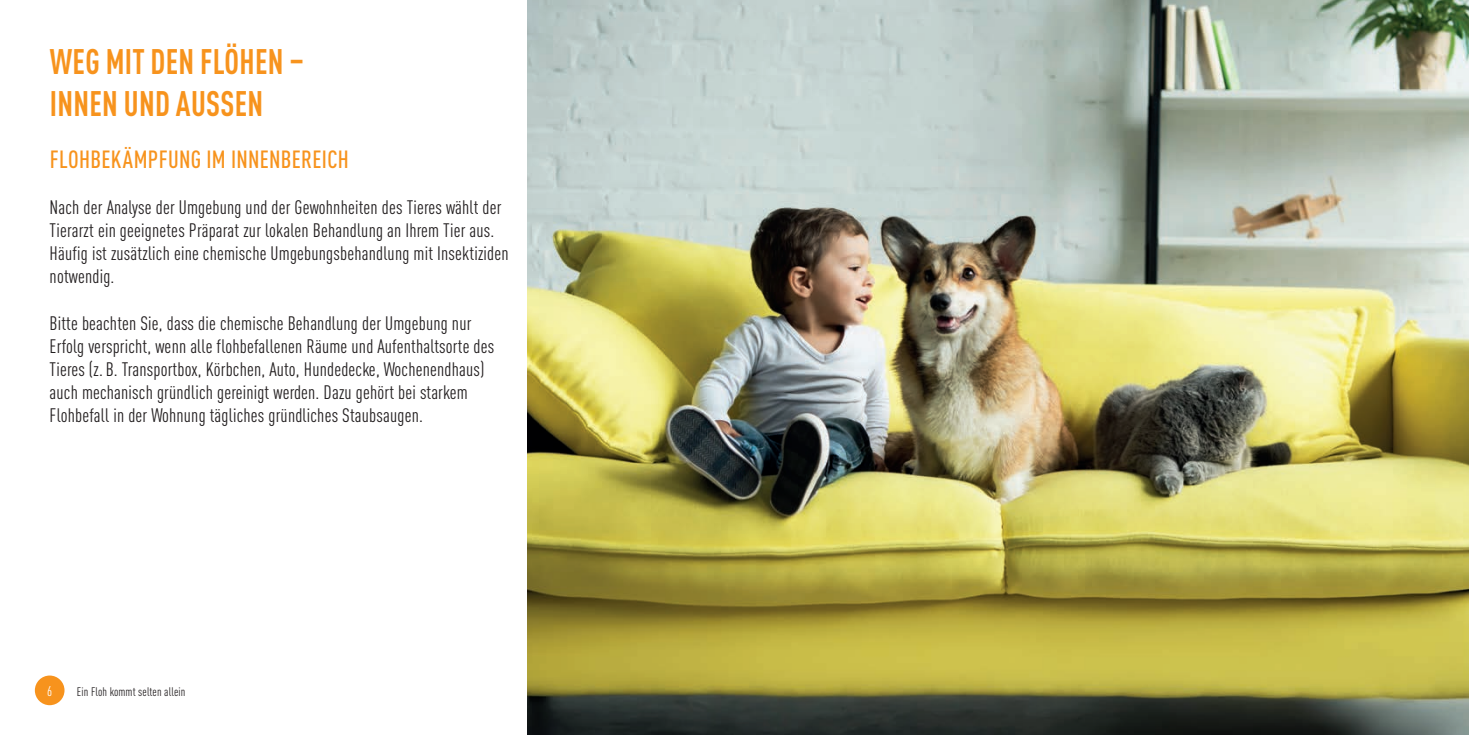
<style>
.page{position:relative;width:1469px;height:735px;background:#fff}
.page>*{position:absolute;margin:0;border:0;box-sizing:border-box;transform-origin:0 0}
.t1{font:700 condensed 35px/42px "DINOT";letter-spacing:.01em;color:#f7931d;scale:.9 1}
.t2{font:500 condensed 24.5px "DINOT";letter-spacing:.015em;color:#f7931d}
.t3{font:condensed 19.25px/23.1px "DINOT";letter-spacing:.01em;color:#231f20}
.t4{font:condensed 14px "DINOT";color:#fff}
.t5{font:condensed 12.25px "DINOT";letter-spacing:.01em;color:#231f20}
</style>
<div class="page">
<img style="left:527px;top:0;width:941px;height:734px">
<div style="left:35px;top:675px;width:29px;height:29px;background:#f7931d;border-radius:50%"></div>
<h1 class="t1" style="left:50px;top:38px;width:284px">WEG MIT DEN FLÖHEN –<br>INNEN UND AUSSEN</h1>
<p class="t2" style="left:50px;top:141px;width:301px">FLOHBEKÄMPFUNG IM INNENBEREICH</p>
<p class="t3" style="left:50px;top:194px;width:460px">Nach der Analyse der Umgebung und der Gewohnheiten des Tieres wählt der Tierarzt ein geeignetes Präparat zur lokalen Behandlung an Ihrem Tier aus.<br>Häufig ist zusätzlich eine chemische Umgebungsbehandlung mit Insektiziden notwendig.</p>
<p class="t3" style="left:50px;top:310px;width:446px">Bitte beachten Sie, dass die chemische Behandlung der Umgebung nur Erfolg verspricht, wenn alle flohbefallenen Räume und Aufenthaltsorte des Tieres (z. B. Transportbox, Körbchen, Auto, Hundedecke, Wochenendhaus) auch mechanisch gründlich gereinigt werden. Dazu gehört bei starkem Flohbefall in der Wohnung tägliches gründliches Staubsaugen.</p>
<p class="t4" style="left:47px;top:680px;width:7px">6</p>
<p class="t5" style="left:77px;top:682px;width:110px">Ein Floh kommt selten allein</p>
</div>
